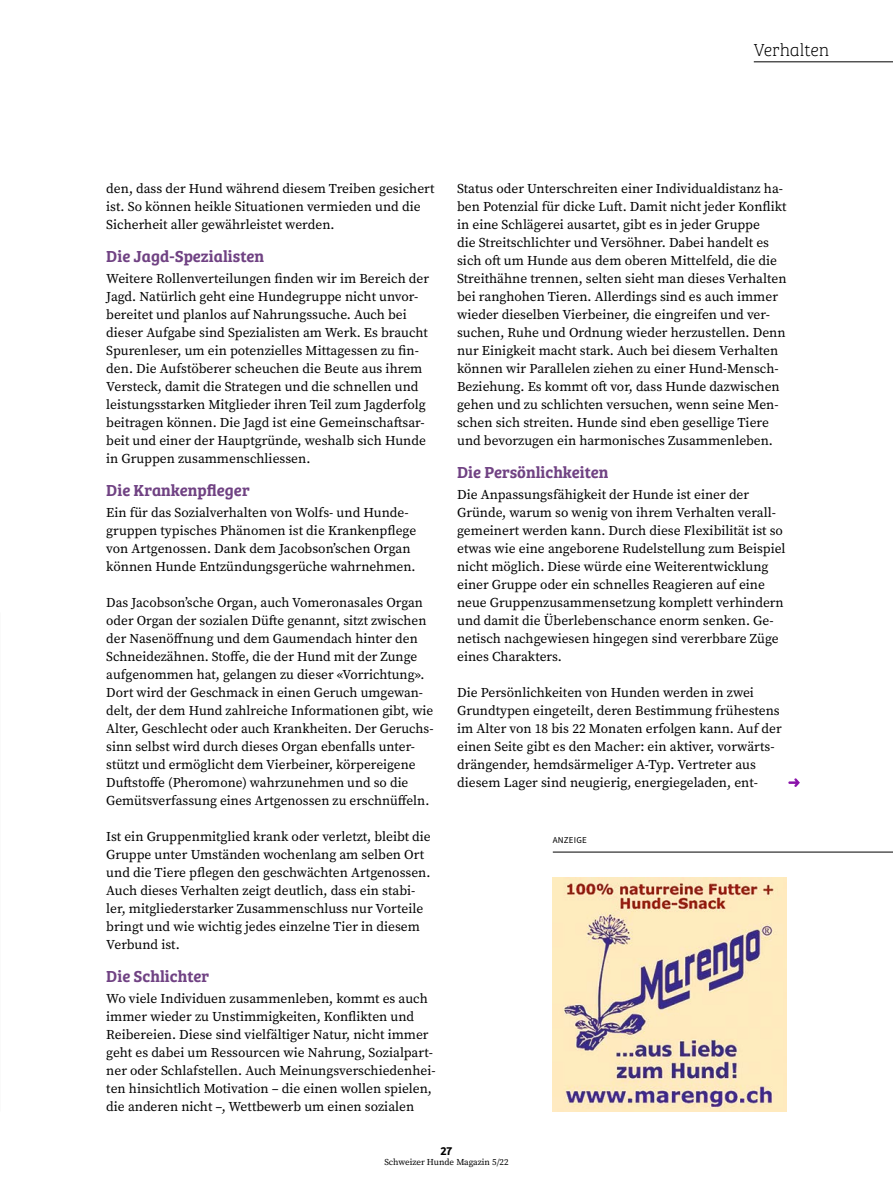
<style>
.page{position:relative;width:893px;height:1191px;background:#fff}
.page>*{position:absolute;margin:0;border:0;box-sizing:border-box;transform-origin:0 0}
.Rubrik_Rechts{font:18px "Bree Serif Th";letter-spacing:-.01em;color:#000}
.Untertitel{font:16.5px "Bree Serif Sb";color:#704283}
.Lauftext_9_12{font:13.5px/18px "Source Serif Pro";color:#000}
.t1{font:600 12px "Bree";color:#000}
.t2{font:9px "Source Serif 4";color:#000}
.Anzeige{font:9px "Source Sans Pro";letter-spacing:.02em;color:#000}
</style>
<div class="page">
<img style="left:553px;top:877px;width:234px;height:234px">
<hr style="left:553px;top:851px;width:340px;height:1px;background:#000">
<svg style="left:788px;top:778px;width:12px;height:9px"></svg>
<hr style="left:754px;top:61px;width:139px;height:1px;background:#000">
<p class="Rubrik_Rechts" style="left:754px;top:37px;width:77px">Verhalten</p>
<p class="Lauftext_9_12" style="left:106px;top:180px;width:330px">den, dass der Hund während diesem Treiben gesichert ist. So können heikle Situationen vermieden und die<br>Sicherheit aller gewährleistet werden.</p>
<p class="Untertitel" style="left:106px;top:244px;width:159px">Die Jagd-Spezialisten</p>
<p class="Lauftext_9_12" style="left:106px;top:270px;width:324px">Weitere Rollenverteilungen finden wir im Bereich der Jagd. Natürlich geht eine Hundegruppe nicht unvor&shy;bereitet und planlos auf Nahrungssuche. Auch bei dieser Aufgabe sind Spezialisten am Werk. Es braucht Spurenleser, um ein potenzielles Mittagessen zu fin&shy;den. Die Aufstöberer scheuchen die Beute aus ihrem Versteck, damit die Strategen und die schnellen und leistungsstarken Mitglieder ihren Teil zum Jagderfolg beitragen können. Die Jagd ist eine Gemeinschaftsar&shy;beit und einer der Hauptgründe, weshalb sich Hunde in Gruppen zusammenschliessen.</p>
<p class="Untertitel" style="left:106px;top:478px;width:145px">Die Krankenpfleger</p>
<p class="Lauftext_9_12" style="left:106px;top:504px;width:311px">Ein für das Sozialverhalten von Wolfs- und Hunde&shy;gruppen typisches Phänomen ist die Krankenpflege von Artgenossen. Dank dem Jacobson’schen Organ können Hunde Entzündungsgerüche wahrnehmen.</p>
<p class="Lauftext_9_12" style="left:106px;top:594px;width:329px">Das Jacobson’sche Organ, auch Vomeronasales Organ oder Organ der sozialen Düfte genannt, sitzt zwischen der Nasenöffnung und dem Gaumendach hinter den Schneidezähnen. Stoffe, die der Hund mit der Zunge aufgenommen hat, gelangen zu dieser «Vorrichtung».<br>Dort wird der Geschmack in einen Geruch umgewan&shy;delt, der dem Hund zahlreiche Informationen gibt, wie Alter, Geschlecht oder auch Krankheiten. Der Geruchs&shy;sinn selbst wird durch dieses Organ ebenfalls unter&shy;stützt und ermöglicht dem Vierbeiner, körpereigene Duftstoffe (Pheromone) wahrzunehmen und so die Gemütsverfassung eines Artgenossen zu erschnüffeln.</p>
<p class="Lauftext_9_12" style="left:106px;top:828px;width:326px">Ist ein Gruppenmitglied krank oder verletzt, bleibt die Gruppe unter Umständen wochenlang am selben Ort und die Tiere pflegen den geschwächten Artgenossen.<br>Auch dieses Verhalten zeigt deutlich, dass ein stabi&shy;ler, mitgliederstarker Zusammenschluss nur Vorteile bringt und wie wichtig jedes einzelne Tier in diesem Verbund ist.</p>
<p class="Untertitel" style="left:106px;top:964px;width:104px">Die Schlichter</p>
<p class="Lauftext_9_12" style="left:106px;top:990px;width:331px">Wo viele Individuen zusammenleben, kommt es auch immer wieder zu Unstimmigkeiten, Konflikten und Reibereien. Diese sind vielfältiger Natur, nicht immer geht es dabei um Ressourcen wie Nahrung, Sozialpart&shy;ner oder Schlafstellen. Auch Meinungsverschiedenhei&shy;ten hinsichtlich Motivation – die einen wollen spielen, die anderen nicht –, Wettbewerb um einen sozialen</p>
<p class="Lauftext_9_12" style="left:457px;top:180px;width:331px">Status oder Unterschreiten einer Individualdistanz ha&shy;ben Potenzial für dicke Luft. Damit nicht jeder Konflikt in eine Schlägerei ausartet, gibt es in jeder Gruppe<br>die Streitschlichter und Versöhner. Dabei handelt es sich oft um Hunde aus dem oberen Mittelfeld, die die Streithähne trennen, selten sieht man dieses Verhalten bei ranghohen Tieren. Allerdings sind es auch immer wieder dieselben Vierbeiner, die eingreifen und ver&shy;suchen, Ruhe und Ordnung wieder herzustellen. Denn nur Einigkeit macht stark. Auch bei diesem Verhalten können wir Parallelen ziehen zu einer Hund-Mensch-Beziehung. Es kommt oft vor, dass Hunde dazwischen gehen und zu schlichten versuchen, wenn seine Men&shy;schen sich streiten. Hunde sind eben gesellige Tiere und bevorzugen ein harmonisches Zusammenleben.</p>
<p class="Untertitel" style="left:457px;top:460px;width:153px">Die Persönlichkeiten</p>
<p class="Lauftext_9_12" style="left:457px;top:486px;width:330px">Die Anpassungsfähigkeit der Hunde ist einer der Gründe, warum so wenig von ihrem Verhalten verall&shy;gemeinert werden kann. Durch diese Flexibilität ist so etwas wie eine angeborene Rudelstellung zum Beispiel nicht möglich. Diese würde eine Weiterentwicklung einer Gruppe oder ein schnelles Reagieren auf eine neue Gruppenzusammensetzung komplett verhindern und damit die Überlebenschance enorm senken. Ge&shy;netisch nachgewiesen hingegen sind vererbbare Züge eines Charakters.</p>
<p class="Lauftext_9_12" style="left:457px;top:684px;width:326px">Die Persönlichkeiten von Hunden werden in zwei Grundtypen eingeteilt, deren Bestimmung frühestens im Alter von 18 bis 22 Monaten erfolgen kann. Auf der einen Seite gibt es den Macher: ein aktiver, vorwärts&shy;drängender, hemdsärmeliger A-Typ. Vertreter aus diesem Lager sind neugierig, energiegeladen, ent-</p>
<p class="Anzeige" style="left:553px;top:834px;width:36px">ANZEIGE</p>
<p class="t1" style="left:441px;top:1141px;width:13px">27</p>
<p class="t2" style="left:384px;top:1156px;width:126px">Schweizer Hunde Magazin 5/22</p>
</div>
